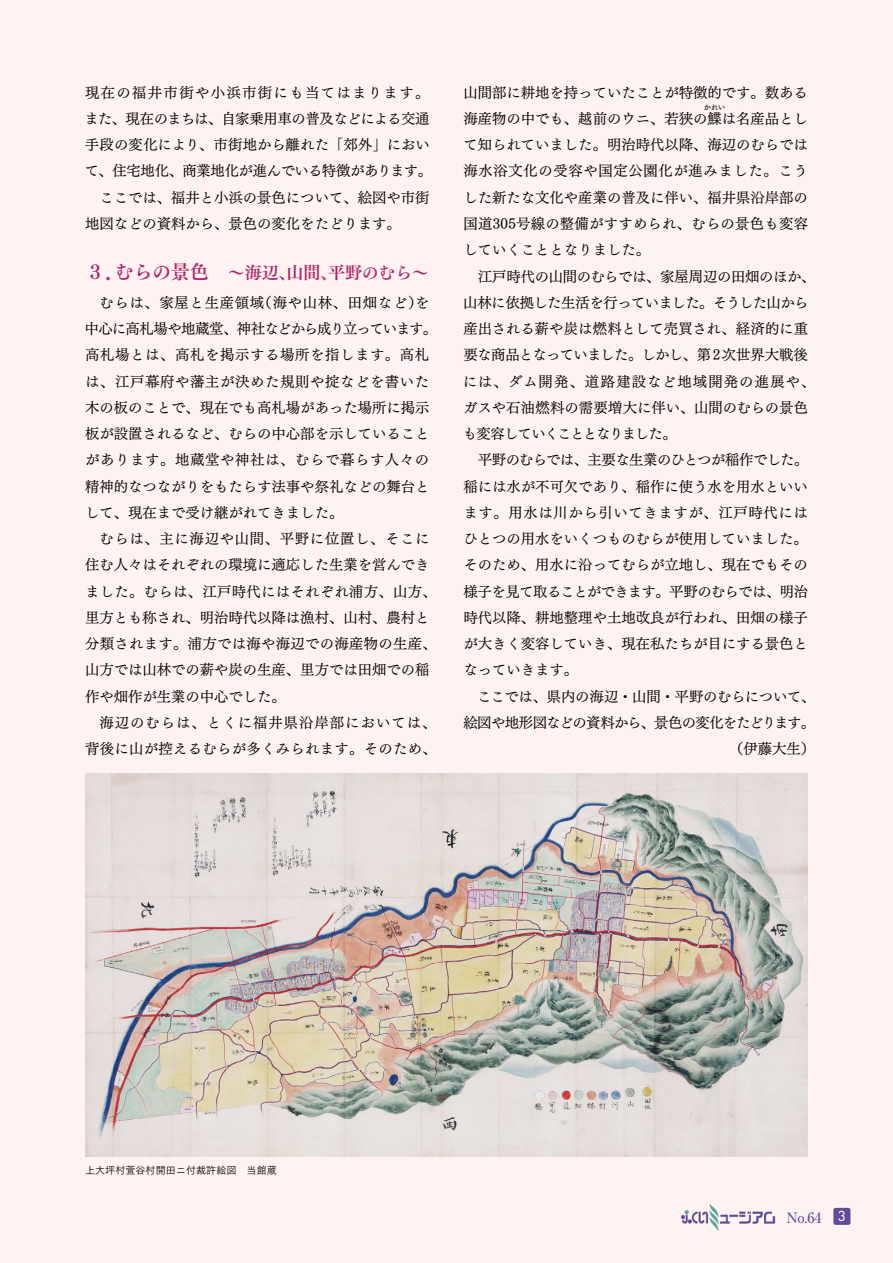
<style>
.page{position:relative;width:893px;height:1263px;background:#fef3f0}
.page>*{position:absolute;margin:0;border:0;box-sizing:border-box;transform-origin:0 0}
.t1{font:16.95px "Tsuku Min Pro B";letter-spacing:-.015em;color:#b32269}
.t2{font:14.4px/26.2px "Tsuku Min Pro RB";color:#000}
.t3{font:14.4px/26.2px "Tsuku Min Pro RB";letter-spacing:-.035em;color:#000;text-align:right}
.t4{font:14.4px/26.2px "Tsuku Min Pro RB";letter-spacing:.02em;color:#000;text-align:right}
.t5{font:14.4px "Tsuku Min Pro RB";letter-spacing:-.04em;color:#000}
.t6{font:14.4px "Tsuku Min Pro RB";letter-spacing:-.025em;color:#000}
.t7{font:14.4px "Tsuku Min Pro RB";letter-spacing:.095em;color:#000}
.t8{font:500 14.4px "Ryumin Pro";color:#61499b}
.t9{font:10.05px "Tsuku Go Pro R";color:#000}
.t10{font:7.2px "Tsuku Min Pro RB";color:#000}
.s1{font-size:19.2px}
.s2{font-family:"Futura LT";font-weight:400;font-size:13.5px;color:#fff}
</style>
<div class="page">
<img style="left:85px;top:774px;width:723px;height:383px">
<div style="left:833px;top:1208px;width:17px;height:17px;background:#61499b;border-radius:2px"></div>
<img style="left:681px;top:1204px;width:95px;height:26px">
<p class="t7" style="left:85px;top:79px;width:346px">現在の福井市街や小浜市街にも当てはまります。</p>
<p class="t5" style="left:84px;top:106px;width:347px">また、現在のまちは、自家乗用車の普及などによる交通</p>
<p class="t2" style="left:85px;top:130px;width:346px">手段の変化により、市街地から離れた「郊外」におい</p>
<p class="t6" style="left:85px;top:158px;width:349px">て、住宅地化、商業地化が進んでいる特徴があります。</p>
<p class="t2" style="left:99px;top:182px;width:332px">ここでは、福井と小浜の景色について、絵図や市街</p>
<p class="t2" style="left:85px;top:209px;width:317px">地図などの資料から、景色の変化をたどります。</p>
<p class="t1" style="left:90px;top:259px;width:340px"><span class="s1">3 ．むらの景色　</span>～海辺、山間、平野のむら～</p>
<p class="t2" style="left:85px;top:287px;width:354px;text-indent:15px">むらは、家屋と生産領域（海や山林、田畑など）を中心に高札場や地蔵堂、神社などから成り立っています。高札場とは、高札を掲示する場所を指します。高札は、江戸幕府や藩主が決めた規則や掟などを書いた木の板のことで、現在でも高札場があった場所に掲示板が設置されるなど、むらの中心部を示していることがあります。地蔵堂や神社は、むらで暮らす人々の精神的なつながりをもたらす法事や祭礼などの舞台として、現在まで受け継がれてきました。</p>
<p class="t2" style="left:85px;top:524px;width:353px;text-indent:14px">むらは、主に海辺や山間、平野に位置し、そこに住む人々はそれぞれの環境に適応した生業を営んできました。むらは、江戸時代にはそれぞれ浦方、山方、里方とも称され、明治時代以降は漁村、山村、農村と分類されます。浦方では海や海辺での海産物の生産、山方では山林での薪や炭の生産、里方では田畑での稲作や畑作が生業の中心でした。</p>
<p class="t4" style="left:85px;top:708px;width:353px">海辺のむらは、とくに福井県沿岸部においては、背後に山が控えるむらが多くみられます。そのため、</p>
<p class="t2" style="left:463px;top:77px;width:346px">山間部に耕地を持っていたことが特徴的です。数ある海産物の中でも、越前のウニ、若狭の鰈は名産品とし</p>
<p class="t10" style="left:704px;top:101px;width:23px">かれい</p>
<p class="t2" style="left:463px;top:130px;width:346px;text-align:justify">て知られていました。明治時代以降、海辺のむらでは海水浴文化の受容や国定公園化が進みました。こうした新たな文化や産業の普及に伴い、福井県沿岸部の国道305号線の整備がすすめられ、むらの景色も変容していくこととなりました。</p>
<p class="t2" style="left:463px;top:261px;width:354px;text-indent:15px">江戸時代の山間のむらでは、家屋周辺の田畑のほか、山林に依拠した生活を行っていました。そうした山から産出される薪や炭は燃料として売買され、経済的に重要な商品となっていました。しかし、第2次世界大戦後には、ダム開発、道路建設など地域開発の進展や、ガスや石油燃料の需要増大に伴い、山間のむらの景色も変容していくこととなりました。</p>
<p class="t2" style="left:463px;top:445px;width:346px;text-align:justify;text-indent:14px">平野のむらでは、主要な生業のひとつが稲作でした。稲には水が不可欠であり、稲作に使う水を用水といいます。用水は川から引いてきますが、江戸時代にはひとつの用水をいくつものむらが使用していました。そのため、用水に沿ってむらが立地し、現在でもその様子を見て取ることができます。平野のむらでは、明治時代以降、耕地整理や土地改良が行われ、田畑の様子が大きく変容していき、現在私たちが目にする景色となっていきます。</p>
<p class="t3" style="left:463px;top:681px;width:354px">ここでは、県内の海辺・山間・平野のむらについて、絵図や地形図などの資料から、景色の変化をたどります。（伊藤大生）</p>
<p class="t9" style="left:85px;top:1162px;width:193px">上大坪村萱谷村開田ニ付裁許絵図　当館蔵</p>
<p class="t8" style="left:787px;top:1206px;width:61px">No.64 <span class="s2">3</span></p>
</div>
